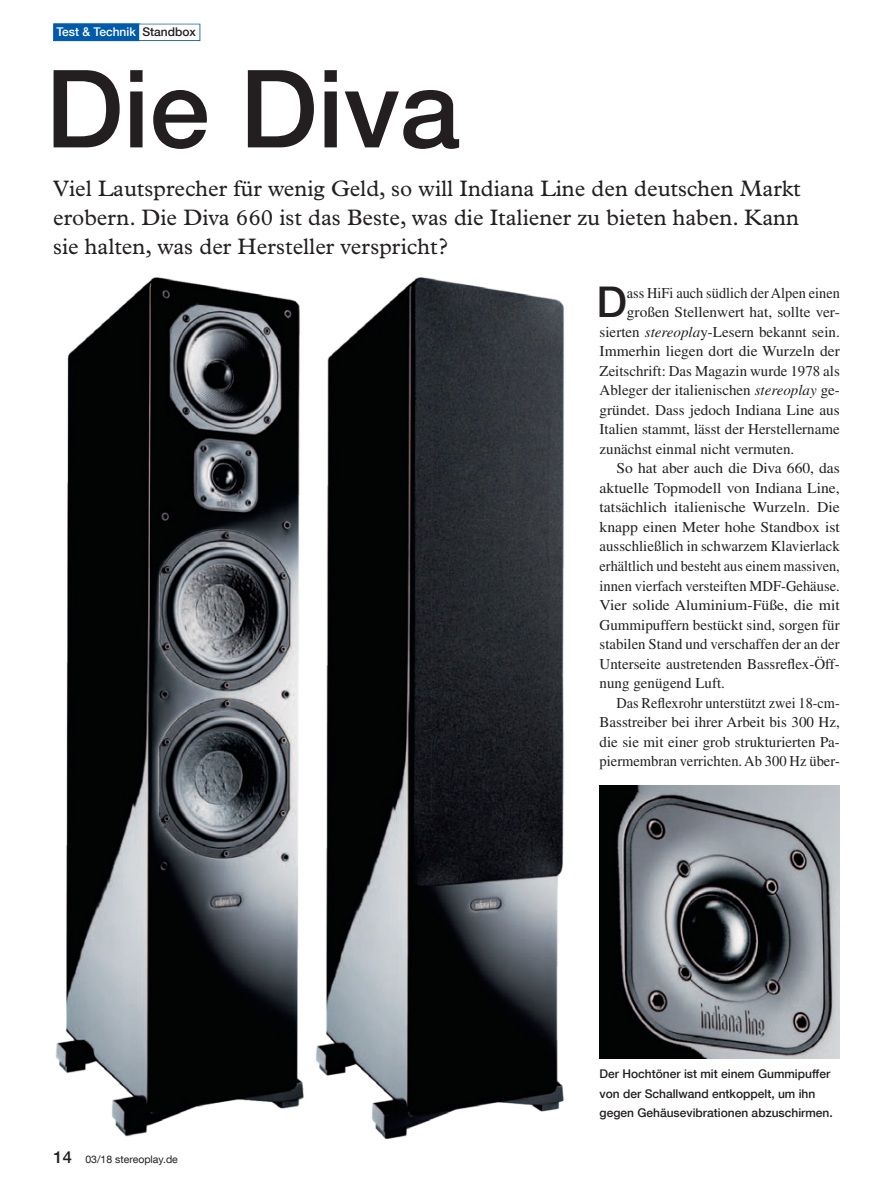
<style>
.page{position:relative;width:893px;height:1191px;background:#fff}
.page>*{position:absolute;margin:0;border:0;box-sizing:border-box;transform-origin:0 0}
._001_Headline{font:500 108.15px "Helvetica Neue LT Com";color:#231f20}
._005_Body_Initial{font:500 42.3px "Helvetica Neue LT Com";color:#231f20}
._003_Vorspann{font:22.5px/28.5px "Plantin Std";color:#231f20;text-align:justify}
.t1{font:500 16.5px "Helvetica Neue LT Com";color:#231f20}
._006_Body_4mm{font:15px/19.5px "Times LT Std";color:#231f20;text-align:justify}
._005_Body_Initial-2{font:15px "Times LT Std";color:#231f20}
._006_Body_4mm-2{font:15px/19.5px "Times LT Std";color:#231f20;text-align:justify;scale:.95 1}
._005_Body_Initial-3{font:15px "Times LT Std";color:#231f20;scale:.96 1}
._010_Bu{font:500 12px/19.5px "Helvetica Neue LT Com";color:#231f20}
.xxx_-_Rubrikenzeile{font:500 12px "Helvetica Neue LT Com";color:#fff}
.xxx_-Pagina{font:10.5px "Helvetica Neue LT Com";color:#231f20}
.s1{color:#231f20}
.s2{font-style:italic}
</style>
<div class="page">
<img style="left:55px;top:277px;width:509px;height:861px">
<img style="left:600px;top:785px;width:240px;height:273px">
<svg style="left:139px;top:24px;width:61px;height:17px"></svg>
<div style="left:53px;top:24px;width:146px;height:16px;background:#fff"></div>
<div style="left:53px;top:24px;width:86px;height:17px;background:#015aaa"></div>
<p class="xxx_-_Rubrikenzeile" style="left:56px;top:25px;width:141px">Test &amp; Technik <span class="s1">Standbox</span></p>
<p class="_001_Headline" style="left:45px;top:44px;width:416px">Die Diva</p>
<p class="_003_Vorspann" style="left:53px;top:175px;width:749px">Viel Lautsprecher für wenig Geld, so will Indiana Line den deutschen Markt erobern. Die Diva 660 ist das Beste, was die Italiener zu bieten haben. Kann sie halten, was der Hersteller verspricht?</p>
<p class="_005_Body_Initial" style="left:596px;top:277px;width:32px">D</p>
<p class="_005_Body_Initial-3" style="left:627px;top:284px;width:223px">ass HiFi auch südlich der Alpen einen</p>
<p class="_005_Body_Initial-2" style="left:627px;top:304px;width:214px">großen Stellenwert hat, sollte ver-</p>
<p class="_005_Body_Initial-2" style="left:600px;top:323px;width:242px">sierten <span class="s2">stereopla</span>y-Lesern bekannt sein.</p>
<p class="_005_Body_Initial-2" style="left:600px;top:343px;width:242px">Immerhin liegen dort die Wurzeln der</p>
<p class="_005_Body_Initial-2" style="left:600px;top:362px;width:242px">Zeitschrift: Das Magazin wurde 1978 als</p>
<p class="_005_Body_Initial-2" style="left:600px;top:382px;width:242px">Ableger der italienischen <span class="s2">stereoplay</span> ge-</p>
<p class="_005_Body_Initial-2" style="left:600px;top:401px;width:242px">gründet. Dass jedoch Indiana Line aus</p>
<p class="_005_Body_Initial-2" style="left:600px;top:421px;width:242px">Italien stammt, lässt der Herstellername</p>
<p class="_005_Body_Initial-2" style="left:600px;top:440px;width:196px">zunächst einmal nicht vermuten.</p>
<p class="_006_Body_4mm" style="left:600px;top:458px;width:242px;text-indent:17px">So hat aber auch die Diva 660, das aktuelle Topmodell von Indiana Line, tatsächlich italienische Wurzeln. Die knapp einen Meter hohe Standbox ist ausschließlich in schwarzem Klavierlack erhältlich und besteht aus einem massiven, innen vierfach versteiften MDF-Gehäuse.<br>Vier solide Aluminium-Füße, die mit Gummipuffern bestückt sind, sorgen für stabilen Stand und verschaffen der an der Unterseite austretenden Bassreflex-Öff&shy;nung genügend Luft.</p>
<p class="_006_Body_4mm-2" style="left:600px;top:692px;width:254px;text-indent:17px">Das Reflexrohr unterstützt zwei 18-cm-Basstreiber bei ihrer Arbeit bis 300 Hz, die sie mit einer grob strukturierten Pa&shy;piermembran verrichten. Ab 300 Hz über-</p>
<p class="t1" style="left:54px;top:1147px;width:20px">14</p>
<p class="xxx_-Pagina" style="left:85px;top:1152px;width:94px">03/18 stereoplay.de</p>
<p class="_010_Bu" style="left:600px;top:1064px;width:235px">Der Hochtöner ist mit einem Gummipuffer von der Schallwand entkoppelt, um ihn gegen Gehäusevibrationen abzuschirmen.</p>
</div>
